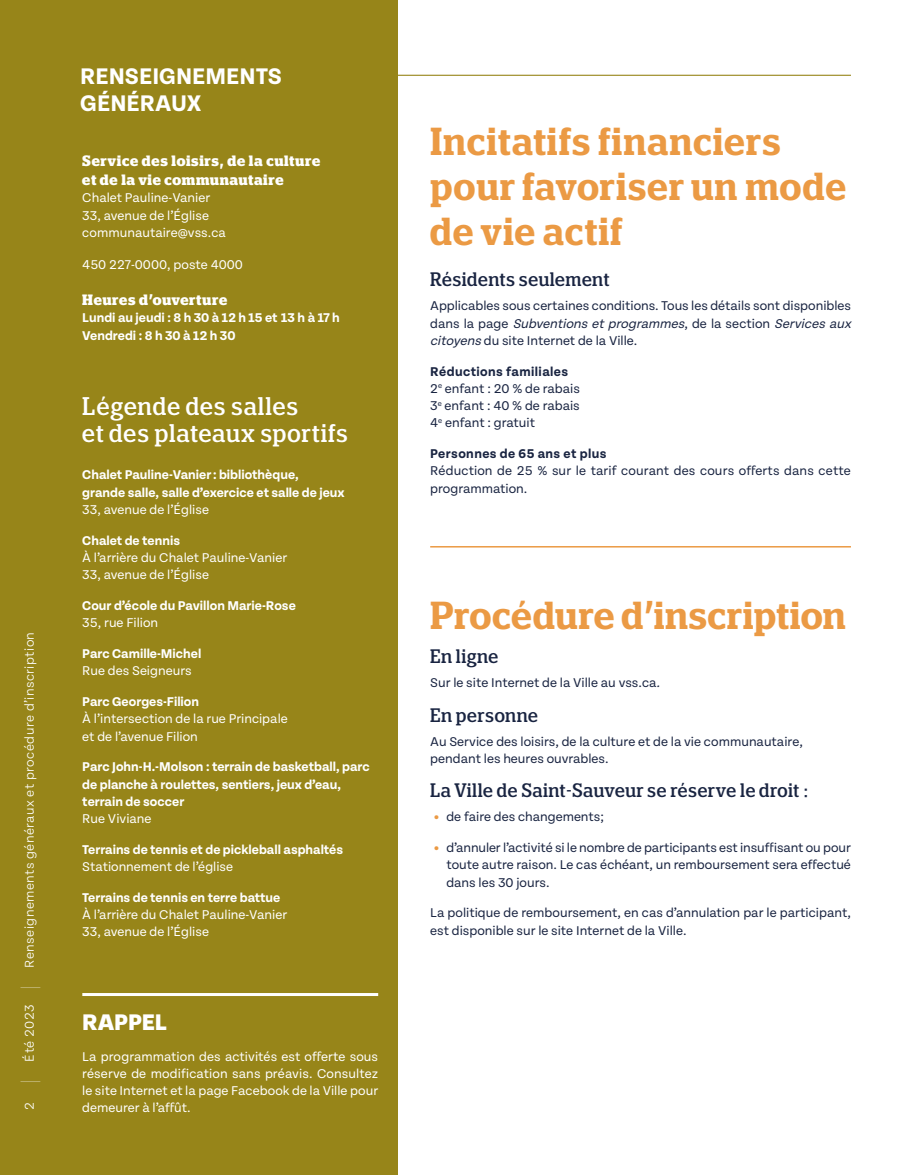
<style>
.page{position:relative;width:905px;height:1175px;background:#fff}
.page>*{position:absolute;margin:0;border:0;box-sizing:border-box;transform-origin:0 0}
.t1{font:600 condensed 39px/45px "Polyphonic";letter-spacing:.02em;color:#eb9a44}
.t2{font:500 condensed 25.5px/27px "Polyphonic";letter-spacing:.03em;color:#fff}
.H0{font:700 24px/27px "Tenon";color:#fff}
.Texte_courant{font:800 24px "Tenon";color:#fff}
.t3{font:200 20.4px "Tenon";color:#fff;scale:.38 1}
.t4{font:500 condensed 19.5px "Polyphonic";letter-spacing:.02em;color:#192441}
.t5{font:700 condensed 15px/19.5px "Polyphonic";letter-spacing:.04em;color:#fff}
.Texte_courant-2{font:13.5px/17.2px "Tenon";color:#192441}
.Texte_courant-3{font:13.5px/17.2px "Tenon";color:#fff}
.Texte_courant-4{font:700 13.5px/17.2px "Tenon";color:#fff}
.t6{font:300 13.5px "Tenon";letter-spacing:.03em;color:#fff}
.t7{font:700 13.5px "Tenon";letter-spacing:.03em;color:#192441}
.s1{font-weight:400}
.s2{font-weight:700}
.s3{font-style:italic}
.s4{font-weight:800;font-size:18px;color:#eb9a44}
</style>
<div class="page">
<div style="left:0;top:0;width:397px;height:1174px;background:#978519"></div>
<hr style="left:397px;top:75px;width:453px;height:1px;background:#978519">
<hr style="left:82px;top:993px;width:296px;height:3px;background:#fff">
<hr style="left:430px;top:546px;width:421px;height:1px;background:#eb9a44">
<p class="t6" style="left:23px;top:967px;width:337px;rotate:-90deg">Renseignements généraux et procédure d’inscription</p>
<p class="t3" style="left:19px;top:989px;width:8px;rotate:-90deg">|</p>
<p class="t6" style="left:23px;top:1061px;width:59px;rotate:-90deg">Été 2023</p>
<p class="t3" style="left:19px;top:1082px;width:8px;rotate:-90deg">|</p>
<p class="t6" style="left:23px;top:1109px;width:9px;rotate:-90deg">2</p>
<p class="H0" style="left:80px;top:63px;width:203px">RENSEIGNEMENTS<br>GÉNÉRAUX</p>
<p class="t5" style="left:82px;top:151px;width:239px">Service des loisirs, de la culture et de la vie communautaire</p>
<p class="Texte_courant-3" style="left:82px;top:190px;width:129px">Chalet Pauline-Vanier</p>
<p class="Texte_courant-3" style="left:82px;top:207px;width:128px">33, avenue de l’Église</p>
<p class="Texte_courant-3" style="left:82px;top:224px;width:145px">communautaire@vss.ca</p>
<p class="Texte_courant-3" style="left:82px;top:256px;width:162px">450 227-0000, poste 4000</p>
<p class="t5" style="left:82px;top:290px;width:146px">Heures d’ouverture</p>
<p class="Texte_courant-4" style="left:82px;top:310px;width:259px">Lundi au jeudi : 8 h 30 à 12 h 15 et 13 h à 17 h</p>
<p class="Texte_courant-4" style="left:82px;top:327px;width:155px">Vendredi : 8 h 30 à 12 h 30</p>
<h3 class="t2" style="left:82px;top:392px;width:267px">Légende des salles<br>et des plateaux sportifs</h3>
<p class="Texte_courant-4" style="left:82px;top:467px;width:264px">Chalet Pauline-Vanier: bibliothèque, grande salle, salle d’exercice et salle de jeux<br><span class="s1">33, avenue de l’Église</span></p>
<p class="Texte_courant-3" style="left:82px;top:532px;width:206px"><span class="s2">Chalet de tennis<br></span>À l’arrière du Chalet Pauline-Vanier<br>33, avenue de l’Église</p>
<p class="Texte_courant-4" style="left:82px;top:597px;width:215px">Cour d’école du Pavillon Marie-Rose<br><span class="s1">35, rue Filion</span></p>
<p class="Texte_courant-4" style="left:82px;top:645px;width:120px">Parc Camille-Michel<br><span class="s1">Rue des Seigneurs</span></p>
<p class="Texte_courant-3" style="left:82px;top:693px;width:207px"><span class="s2">Parc Georges-Filion<br></span>À l’intersection de la rue Principale et de l’avenue Filion</p>
<p class="Texte_courant-4" style="left:82px;top:758px;width:289px">Parc John-H.-Molson : terrain de basketball, parc de planche à roulettes, sentiers, jeux d’eau, terrain de soccer<br><span class="s1">Rue Viviane</span></p>
<p class="Texte_courant-4" style="left:82px;top:841px;width:262px">Terrains de tennis et de pickleball asphaltés<br><span class="s1">Stationnement de l’église</span></p>
<p class="Texte_courant-3" style="left:82px;top:889px;width:206px"><span class="s2">Terrains de tennis en terre battue<br></span>À l’arrière du Chalet Pauline-Vanier<br>33, avenue de l’Église</p>
<p class="Texte_courant" style="left:82px;top:1009px;width:86px">RAPPEL</p>
<p class="Texte_courant-3" style="left:82px;top:1047px;width:297px;text-align:justify">La programmation des activités est offerte sous réserve de modification sans préavis. Consultez le site Internet et la page Facebook de la Ville pour demeurer à l’affût.</p>
<h1 class="t1" style="left:430px;top:119px;width:417px">Incitatifs financiers pour favoriser un mode de vie actif</h1>
<h3 class="t4" style="left:430px;top:268px;width:181px">Résidents seulement</h3>
<p class="Texte_courant-2" style="left:430px;top:297px;width:425px">Applicables sous certaines conditions. Tous les détails sont disponibles d a n s l a p a g e <span class="s3">Subventions et programmes</span>, d e l a s e c t i o n <span class="s3">Services aux citoyens</span> du site Internet de la Ville.</p>
<p class="t7" style="left:430px;top:364px;width:139px">Réductions familiales</p>
<p class="Texte_courant-2" style="left:430px;top:380px;width:151px">2<sup>e</sup> enfant : 20 % de rabais</p>
<p class="Texte_courant-2" style="left:430px;top:397px;width:151px">3<sup>e</sup> enfant : 40 % de rabais</p>
<p class="Texte_courant-2" style="left:430px;top:414px;width:106px">4<sup>e</sup> enfant : gratuit</p>
<p class="t7" style="left:430px;top:446px;width:178px">Personnes de 65 ans et plus</p>
<p class="Texte_courant-2" style="left:430px;top:462px;width:422px">Réduction de 25 % sur le tarif courant des cours offerts dans cette programmation.</p>
<h1 class="t1" style="left:430px;top:592px;width:417px">Procédure d’inscription</h1>
<h3 class="t4" style="left:430px;top:645px;width:70px">En ligne</h3>
<p class="Texte_courant-2" style="left:430px;top:674px;width:234px">Sur le site Internet de la Ville au vss.ca<span class="s3">.</span></p>
<h3 class="t4" style="left:430px;top:703px;width:109px">En personne</h3>
<p class="Texte_courant-2" style="left:430px;top:732px;width:374px">Au Service des loisirs, de la culture et de la vie communautaire, pendant les heures ouvrables.</p>
<h3 class="t4" style="left:430px;top:779px;width:380px">La Ville de Saint-Sauveur se réserve le droit :</h3>
<p class="Texte_courant-2" style="left:433px;top:808px;width:173px"><span class="s4">•</span> de faire des changements;</p>
<p class="Texte_courant-2" style="left:446px;top:839px;width:406px;text-align:justify;text-indent:-14px"><span class="s4">•</span> d’annuler l’activité si le nombre de participants est insuffisant ou pour toute autre raison. Le cas échéant, un remboursement sera effectué dans les 30 jours.</p>
<p class="Texte_courant-2" style="left:430px;top:904px;width:422px">La politique de remboursement, en cas d’annulation par le participant, est disponible sur le site Internet de la Ville.</p>
</div>
